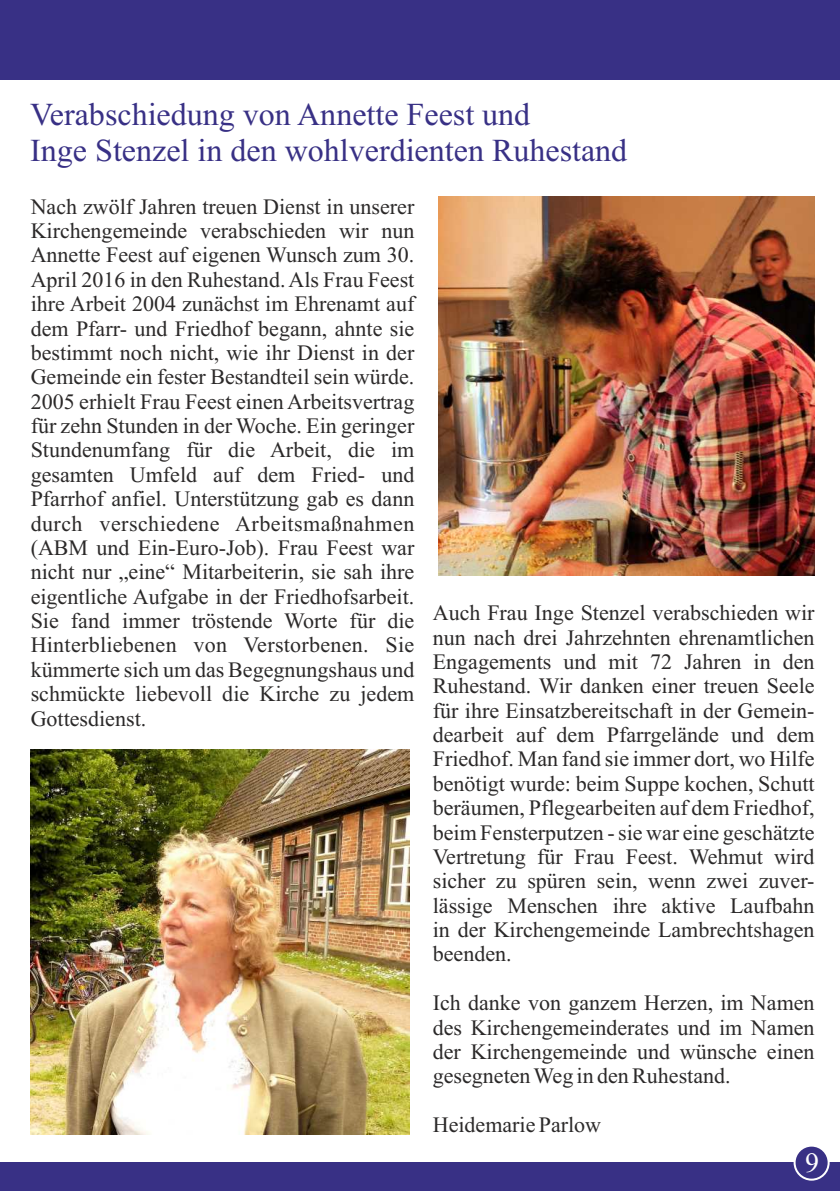
<style>
.page{position:relative;width:840px;height:1191px;background:#fff}
.page>*{position:absolute;margin:0;border:0;box-sizing:border-box;transform-origin:0 0}
.t1{font:32px/35.4px "Times New Roman";color:#383085}
.t2{font:28px "Times New Roman";color:#fff}
.t3{font:22px/24.4px "Times New Roman";color:#2b2929;text-align:justify}
</style>
<div class="page">
<div style="left:0;top:0;width:839px;height:79px;background:#383085"></div>
<div style="left:0;top:1162px;width:839px;height:29px;background:#383085"></div>
<img style="left:438px;top:197px;width:375px;height:378px">
<img style="left:31px;top:750px;width:378px;height:384px">
<div style="left:793px;top:1144px;width:36px;height:36px;background:#383085;border:2px solid #fff;border-radius:50%"></div>
<h1 class="t1" style="left:30px;top:100px;width:598px">Verabschiedung von Annette Feest und<br>Inge Stenzel in den wohlverdienten Ruhestand</h1>
<p class="t3" style="left:31px;top:196px;width:385px">Nach zwölf Jahren treuen Dienst in unserer Kirchengemeinde verabschieden wir nun Annette Feest auf eigenen Wunsch zum 30.<br>April 2016 in den Ruhestand. Als Frau Feest ihre Arbeit 2004 zunächst im Ehrenamt auf dem Pfarr- und Friedhof begann, ahnte sie bestimmt noch nicht, wie ihr Dienst in der Gemeinde ein fester Bestandteil sein würde.<br>2005 erhielt Frau Feest einen Arbeitsvertrag für zehn Stunden in der Woche. Ein geringer Stundenumfang für die Arbeit, die im gesamten Umfeld auf dem Fried- und Pfarrhof anfiel. Unterstützung gab es dann durch verschiedene Arbeitsmaßnahmen (ABM und Ein-Euro-Job). Frau Feest war nicht nur „eine“ Mitarbeiterin, sie sah ihre eigentliche Aufgabe in der Friedhofsarbeit.<br>Sie fand immer tröstende Worte für die Hinterbliebenen von Verstorbenen. Sie kümmerte sich um das Begegnungshaus und schmückte liebevoll die Kirche zu jedem Gottesdienst.</p>
<p class="t3" style="left:432px;top:603px;width:383px">Auch Frau Inge Stenzel verabschieden wir nun nach drei Jahrzehnten ehrenamtlichen Engagements und mit 72 Jahren in den Ruhestand. Wir danken einer treuen Seele für ihre Einsatzbereitschaft in der Gemein&shy;dearbeit auf dem Pfarrgelände und dem Friedhof. Man fand sie immer dort, wo Hilfe benötigt wurde: beim Suppe kochen, Schutt beräumen, Pflegearbeiten auf dem Friedhof, beim Fensterputzen - sie war eine geschätzte Vertretung für Frau Feest. Wehmut wird sicher zu spüren sein, wenn zwei zuver&shy;lässige Menschen ihre aktive Laufbahn in der Kirchengemeinde Lambrechtshagen beenden.</p>
<p class="t3" style="left:432px;top:992px;width:383px">Ich danke von ganzem Herzen, im Namen des Kirchengemeinderates und im Namen der Kirchengemeinde und wünsche einen gesegneten Weg in den Ruhestand.</p>
<p class="t3" style="left:432px;top:1114px;width:170px">Heidemarie Parlow</p>
<p class="t2" style="left:804px;top:1152px;width:15px">9</p>
</div>
